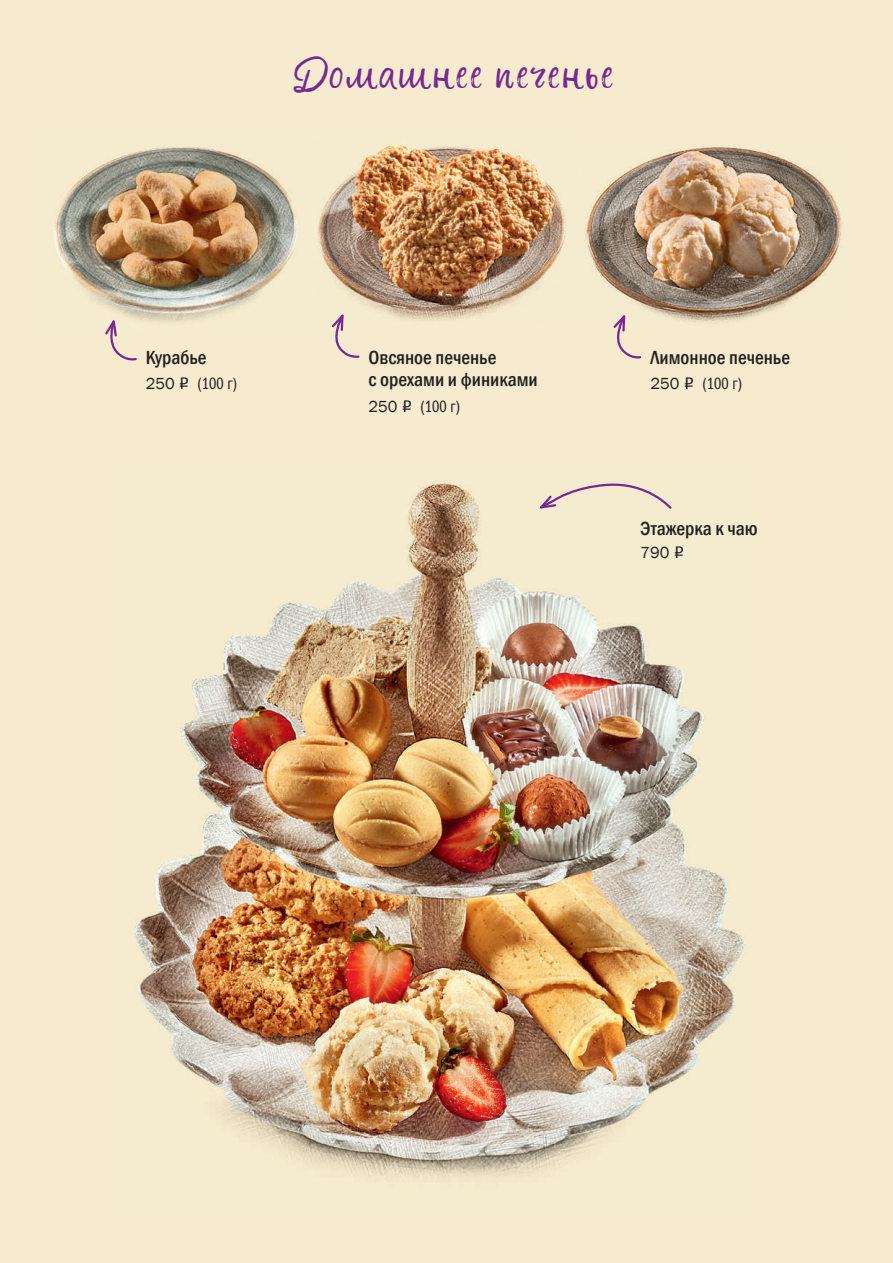
<style>
.page{position:relative;width:893px;height:1263px;background:#f6ebcf}
.page>*{position:absolute;margin:0;border:0;box-sizing:border-box;transform-origin:0 0}
.t1{font:45px "Sweet Saturday Script";letter-spacing:.05em;color:#762a91}
.t2{font:500 condensed 19.5px/22.5px "Franklin Gothic";color:#231f20}
.t3{font:16.5px "Franklin Gothic Book Cmp ITC";color:#231f20}
.t4{font:16.5px "Franklin Gothic";color:#231f20}
.s1{font-family:"Franklin Gothic"}
.s2{font-family:"ALS Rubl"}
</style>
<div class="page">
<img style="left:54px;top:146px;width:244px;height:176px">
<img style="left:584px;top:145px;width:258px;height:178px">
<img style="left:318px;top:145px;width:248px;height:175px">
<img style="left:135px;top:482px;width:609px;height:697px">
<svg style="left:103px;top:315px;width:35px;height:46px"></svg>
<svg style="left:330px;top:310px;width:31px;height:48px"></svg>
<svg style="left:611px;top:310px;width:31px;height:49px"></svg>
<svg style="left:535px;top:482px;width:138px;height:28px"></svg>
<h1 class="t1" style="left:293px;top:46px;width:322px">Домашнее печенье</h1>
<p class="t2" style="left:146px;top:346px;width:62px">Курабье</p>
<p class="t3" style="left:146px;top:374px;width:93px"><span class="s1">250</span> <span class="s2">O</span> (100 г)</p>
<p class="t2" style="left:369px;top:346px;width:171px">Овсяное печенье<br>с орехами и финиками</p>
<p class="t3" style="left:369px;top:397px;width:93px"><span class="s1">250</span> <span class="s2">O</span> (100 г)</p>
<p class="t2" style="left:651px;top:346px;width:141px">Лимонное печенье</p>
<p class="t3" style="left:651px;top:374px;width:93px"><span class="s1">250</span> <span class="s2">O</span> (100 г)</p>
<p class="t2" style="left:641px;top:517px;width:119px">Этажерка к чаю</p>
<p class="t4" style="left:641px;top:543px;width:45px">790 <span class="s2">O</span></p>
</div>
